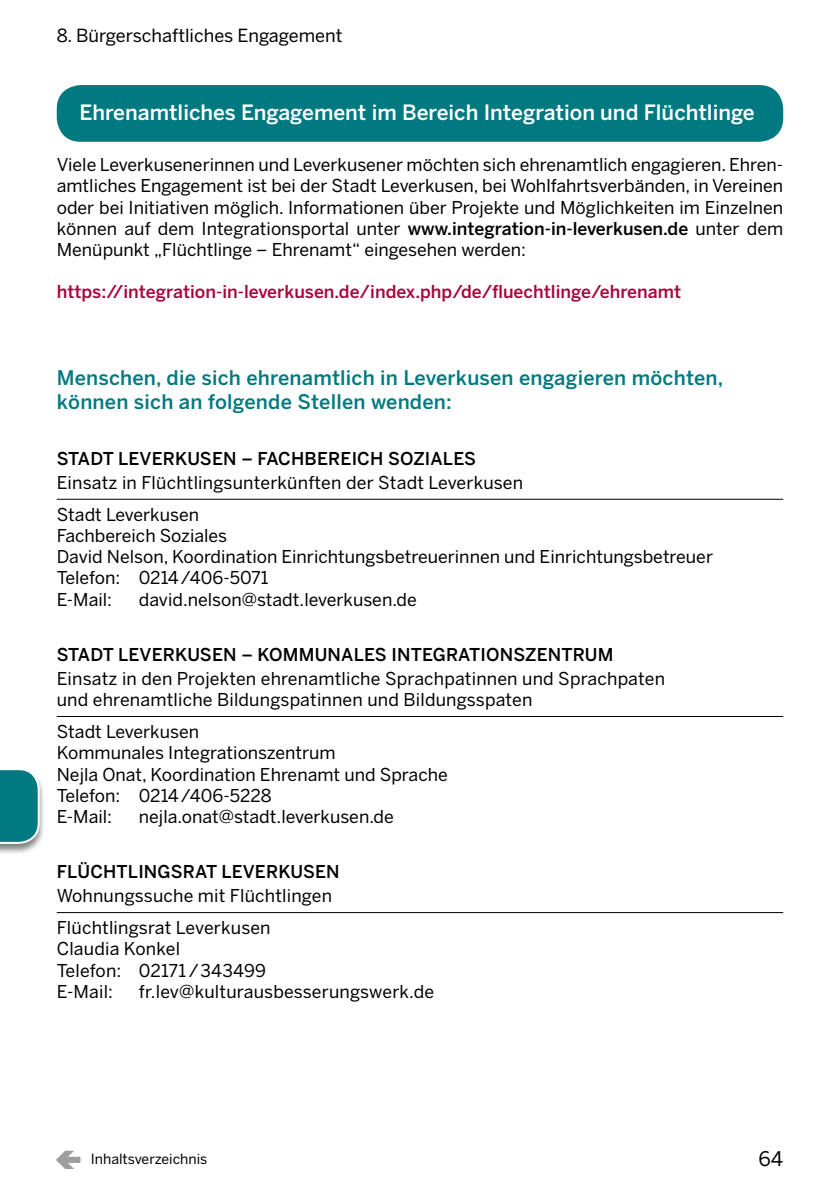
<style>
.page{position:relative;width:840px;height:1191px;background:#fff}
.page>*{position:absolute;margin:0;border:0;box-sizing:border-box;transform-origin:0 0}
.t1{font:500 21px "Benton Sans";color:#fff}
.t2{font:500 20px/24px "Benton Sans";letter-spacing:.01em;color:#007a80}
.t3{font:20px "Benton Sans";color:#000}
.t4{font:18px "Benton Sans";color:#000}
.t5{font:17.6px/21.2px "Benton Sans";color:#000}
.t6{font:500 17.6px "Benton Sans";letter-spacing:.01em;color:#000}
.t7{font:500 17.6px "Benton Sans";color:#a8063a}
.t8{font:14px "Benton Sans";color:#000}
.s1{font-weight:500}
</style>
<div class="page">
<div style="left:57px;top:85px;width:725px;height:57px;background:#007a80;border-radius:24px"></div>
<hr style="left:57px;top:499px;width:725px;height:1px;background:#000">
<hr style="left:57px;top:716px;width:725px;height:1px;background:#000">
<hr style="left:57px;top:912px;width:725px;height:1px;background:#000">
<div style="left:0;top:767px;width:45px;height:88px;background:#000;opacity:.5"></div>
<svg style="left:0;top:767px;width:41px;height:78px;background:#2e8f94"></svg>
<p class="t4" style="left:57px;top:25px;width:287px">8. Bürgerschaftliches Engagement</p>
<p class="t1" style="left:79px;top:100px;width:676px">Ehrenamtliches Engagement im Bereich Integration und Flüchtlinge</p>
<p class="t5" style="left:57px;top:154px;width:727px;text-align:justify">Viele Leverkusenerinnen und Leverkusener möchten sich ehrenamtlich engagieren. Ehren&shy;amtliches Engagement ist bei der Stadt Leverkusen, bei Wohlfahrtsverbänden, in Vereinen oder bei Initiativen möglich. Informationen über Projekte und Möglichkeiten im Einzelnen können auf dem Integrationsportal unter <span class="s1">www.integration-in-leverkusen.de</span> unter dem Menüpunkt „Flüchtlinge – Ehrenamt“ eingesehen werden:</p>
<p class="t7" style="left:57px;top:281px;width:625px">https://integration-in-leverkusen.de/index.php/de/fluechtlinge/ehrenamt</p>
<p class="t2" style="left:57px;top:366px;width:667px">Menschen, die sich ehrenamtlich in Leverkusen engagieren möchten, können sich an folgende Stellen wenden:</p>
<p class="t6" style="left:57px;top:448px;width:420px">STADT LEVERKUSEN – FACHBEREICH SOZIALES</p>
<p class="t5" style="left:57px;top:466px;width:467px;line-height:32.4px">Einsatz in Flüchtlingsunterkünften der Stadt Leverkusen<br>Stadt Leverkusen</p>
<p class="t5" style="left:57px;top:525px;width:657px">Fachbereich Soziales<br>David Nelson, Koordination Einrichtungsbetreuerinnen und Einrichtungsbetreuer Telefon: 0214/406-5071<br>E-Mail:</p>
<p class="t5" style="left:139px;top:588px;width:279px">david.nelson@stadt.leverkusen.de</p>
<p class="t6" style="left:57px;top:644px;width:558px">STADT LEVERKUSEN – KOMMUNALES INTEGRATIONSZENTRUM</p>
<p class="t5" style="left:57px;top:667px;width:609px">Einsatz in den Projekten ehrenamtliche Sprachpatinnen und Sprachpaten und ehrenamtliche Bildungspatinnen und Bildungsspaten</p>
<p class="t5" style="left:57px;top:721px;width:392px">Stadt Leverkusen<br>Kommunales Integrationszentrum<br>Nejla Onat, Koordination Ehrenamt und Sprache<br>Telefon: 0214/406-5228<br>E-Mail:</p>
<p class="t5" style="left:139px;top:805px;width:256px">nejla.onat@stadt.leverkusen.de</p>
<p class="t6" style="left:57px;top:861px;width:284px">FLÜCHTLINGSRAT LEVERKUSEN</p>
<p class="t5" style="left:57px;top:879px;width:277px;line-height:32.4px">Wohnungssuche mit Flüchtlingen<br>Flüchtlingsrat Leverkusen</p>
<p class="t5" style="left:57px;top:938px;width:211px">Claudia Konkel<br>Telefon: 02171 /343499<br>E-Mail:</p>
<p class="t5" style="left:139px;top:980px;width:296px">fr.lev@kulturausbesserungswerk.de</p>
<p class="t8" style="left:91px;top:1151px;width:118px">Inhaltsverzeichnis</p>
<p class="t3" style="left:758px;top:1146px;width:26px">64</p>
</div>
